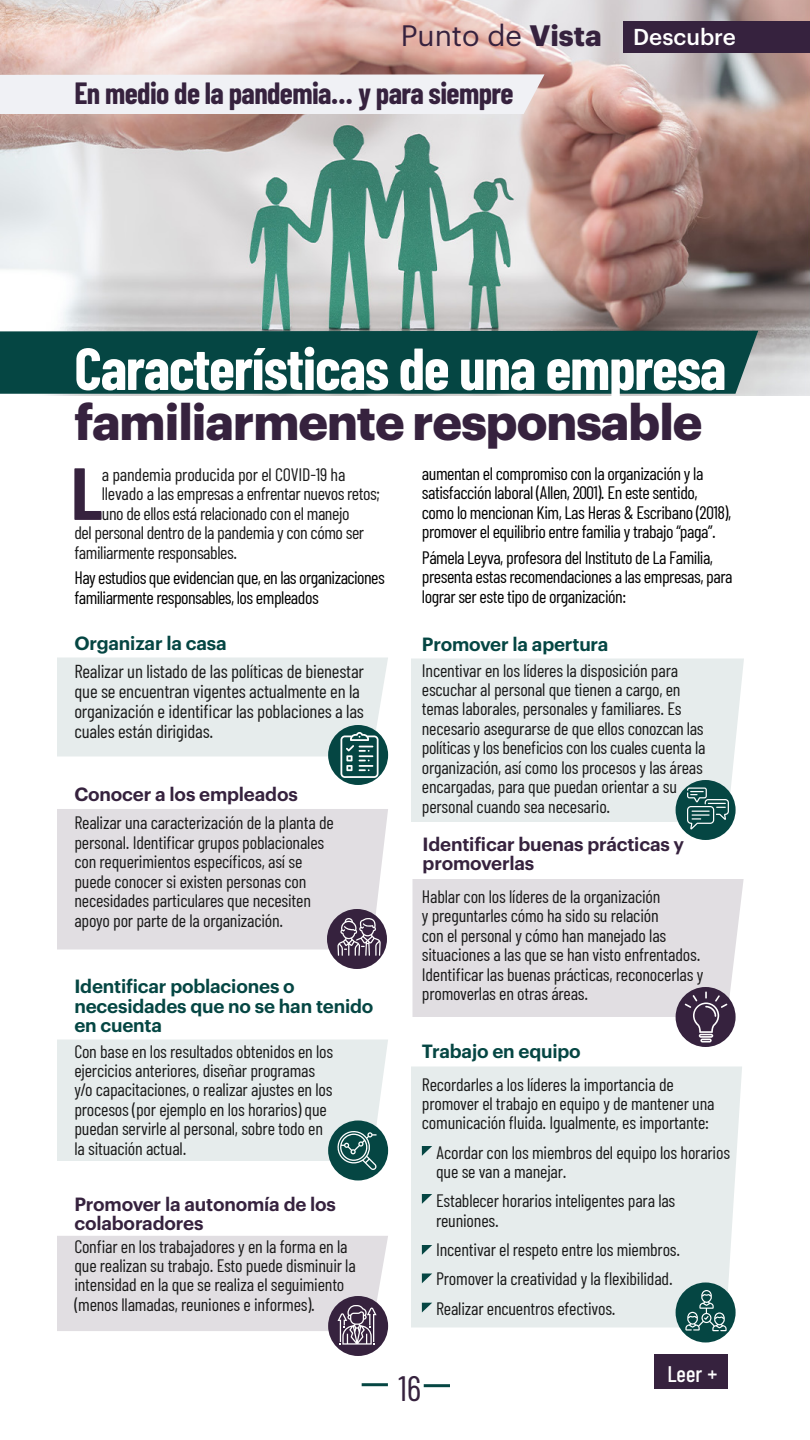
<style>
.page{position:relative;width:810px;height:1440px;background:#fff}
.page>*{position:absolute;margin:0;border:0;box-sizing:border-box;transform-origin:0 0}
.t1{font:700 73.72px "Barlow Condensed";color:#36223e}
.t2{font:700 59.25px "Barlow Condensed";letter-spacing:-.02em;color:#fff}
.t3{font:700 49.5px "Graphik";letter-spacing:-.02em;color:#36223e}
.t4{font:35.25px "Barlow Condensed";color:#36223e}
.t5{font:700 30px "Barlow Condensed";letter-spacing:-.02em;color:#36223e}
.t6{font:28.95px "Graphik";color:#36223e}
.t7{font:500 22.5px "Graphik";color:#fff}
.t8{font:500 22.5px "Barlow Condensed";color:#fff}
.t9{font:18.75px/20.2px "Barlow Condensed";letter-spacing:-.01em;color:#1a1a1a}
.t10{font:600 18.75px/19.5px "Graphik";letter-spacing:-.01em;color:#054643}
.t11{font:600 18.75px/19.5px "Graphik";letter-spacing:-.01em;color:#36223e}
.t12{font:18px/19.5px "Barlow Condensed";letter-spacing:-.01em;color:#1a1a1a}
.t13{font:18px/19.5px "Barlow Condensed";letter-spacing:-.025em;color:#000}
.s1{font-weight:700}
</style>
<div class="page">
<img style="left:1px;top:0;width:809px;height:396px">
<div style="left:411px;top:658px;width:333px;height:164px;background:#e6ecec"></div>
<div style="left:411px;top:1066px;width:331px;height:262px;background:#e6ecec"></div>
<div style="left:57px;top:809px;width:331px;height:141px;background:#e1dee2"></div>
<div style="left:0;top:331px;width:758px;height:63px;background:#054643"></div>
<div style="left:0;top:74px;width:544px;height:40px;background:#f0f1f5"></div>
<hr style="left:362px;top:1383px;width:26px;height:3px;background:#054643">
<hr style="left:424px;top:1384px;width:26px;height:3px;background:#054643">
<div style="left:624px;top:21px;width:186px;height:31px;background:#36223e"></div>
<div style="left:328px;top:725px;width:60px;height:60px;background:#054643;border-radius:50%"></div>
<div style="left:328px;top:1120px;width:60px;height:60px;background:#054643;border-radius:50%"></div>
<div style="left:676px;top:780px;width:60px;height:60px;background:#054643;border-radius:50%"></div>
<div style="left:676px;top:1282px;width:60px;height:60px;background:#054643;border-radius:50%"></div>
<div style="left:327px;top:909px;width:60px;height:60px;background:#36223e;border-radius:50%"></div>
<div style="left:328px;top:1296px;width:60px;height:60px;background:#36223e;border-radius:50%"></div>
<div style="left:676px;top:987px;width:60px;height:60px;background:#36223e;border-radius:50%"></div>
<svg style="left:422px;top:1146px;width:10px;height:10px"></svg>
<svg style="left:422px;top:1194px;width:10px;height:10px"></svg>
<svg style="left:422px;top:1245px;width:10px;height:10px"></svg>
<svg style="left:422px;top:1274px;width:10px;height:9px"></svg>
<svg style="left:422px;top:1303px;width:10px;height:9px"></svg>
<svg style="left:685px;top:1290px;width:42px;height:41px"></svg>
<svg style="left:412px;top:879px;width:332px;height:164px"></svg>
<svg style="left:337px;top:918px;width:44px;height:38px"></svg>
<svg style="left:57px;top:1236px;width:331px;height:109px"></svg>
<svg style="left:57px;top:657px;width:331px;height:121px"></svg>
<svg style="left:687px;top:787px;width:42px;height:43px"></svg>
<svg style="left:57px;top:1040px;width:331px;height:130px;background:#dce5e5"></svg>
<div style="left:654px;top:1354px;width:73px;height:35px;background:#36223e"></div>
<h3 class="t6" style="left:401px;top:14px;width:203px">Punto de <span class="s1">Vista</span></h3>
<h3 class="t5" style="left:74px;top:75px;width:441px">En medio de la pandemia… y para siempre</h3>
<p class="t7" style="left:633px;top:20px;width:104px">Descubre</p>
<h2 class="t2" style="left:74px;top:332px;width:653px">Características de una empresa</h2>
<h3 class="t3" style="left:74px;top:383px;width:630px">familiarmente responsable</h3>
<h1 class="t1" style="left:71px;top:448px;width:33px">L</h1>
<p class="t12" style="left:102px;top:464px;width:245px">a pandemia producida por el COVID-19 ha</p>
<p class="t13" style="left:422px;top:463px;width:311px">aumentan el compromiso con la organización y la satisfacción laboral (Allen, 2001). En este sentido, como lo mencionan Kim, Las Heras &amp; Escribano (2018), promover el equilibrio entre familia y trabajo “paga”.</p>
<p class="t13" style="left:422px;top:547px;width:312px">Pámela Leyva, profesora del Instituto de La Familia, presenta estas recomendaciones a las empresas, para lograr ser este tipo de organización:</p>
<p class="t12" style="left:102px;top:484px;width:280px">llevado a las empresas a enfrentar nuevos retos;</p>
<p class="t12" style="left:102px;top:503px;width:249px">uno de ellos está relacionado con el manejo</p>
<p class="t12" style="left:74px;top:523px;width:291px">del personal dentro de la pandemia y con cómo ser</p>
<p class="t12" style="left:74px;top:542px;width:164px">familiarmente responsables.</p>
<p class="t13" style="left:74px;top:568px;width:312px">Hay estudios que evidencian que, en las organizaciones familiarmente responsables, los empleados</p>
<p class="t10" style="left:74px;top:632px;width:154px">Organizar la casa</p>
<p class="t9" style="left:74px;top:660px;width:291px">Realizar un listado de las políticas de bienestar que se encuentran vigentes actualmente en la organización e identificar las poblaciones a las cuales están dirigidas.</p>
<p class="t11" style="left:74px;top:783px;width:225px">Conocer a los empleados</p>
<p class="t12" style="left:74px;top:813px;width:261px">Realizar una caracterización de la planta de personal. Identificar grupos poblacionales con requerimientos específicos, así se puede conocer si existen personas con necesidades particulares que necesiten apoyo por parte de la organización.</p>
<p class="t10" style="left:74px;top:975px;width:301px">Identificar poblaciones o necesidades que no se han tenido en cuenta</p>
<p class="t12" style="left:74px;top:1041px;width:260px">Con base en los resultados obtenidos en los ejercicios anteriores, diseñar programas y/o capacitaciones, o realizar ajustes en los procesos (por ejemplo en los horarios) que puedan servirle al personal, sobre todo en la situación actual.</p>
<p class="t11" style="left:74px;top:1193px;width:263px">Promover la autonomía de los colaboradores</p>
<p class="t12" style="left:74px;top:1236px;width:283px">Confiar en los trabajadores y en la forma en la que realizan su trabajo. Esto puede disminuir la intensidad en la que se realiza el seguimiento (menos llamadas, reuniones e informes).</p>
<p class="t10" style="left:422px;top:633px;width:188px">Promover la apertura</p>
<p class="t12" style="left:422px;top:660px;width:285px">Incentivar en los líderes la disposición para escuchar al personal que tienen a cargo, en temas laborales, personales y familiares. Es necesario asegurarse de que ellos conozcan las políticas y los beneficios con los cuales cuenta la organización, así como los procesos y las áreas encargadas, para que puedan orientar a su personal cuando sea necesario.</p>
<p class="t11" style="left:423px;top:833px;width:263px">Identificar buenas prácticas y promoverlas</p>
<p class="t12" style="left:422px;top:886px;width:283px">Hablar con los líderes de la organización<br>y preguntarles cómo ha sido su relación<br>con el personal y cómo han manejado las situaciones a las que se han visto enfrentados.<br>Identificar las buenas prácticas, reconocerlas y promoverlas en otras áreas.</p>
<p class="t10" style="left:422px;top:1039px;width:160px">Trabajo en equipo</p>
<p class="t12" style="left:422px;top:1074px;width:294px">Recordarles a los líderes la importancia de promover el trabajo en equipo y de mantener una comunicación fluida. Igualmente, es importante:</p>
<p class="t12" style="left:436px;top:1142px;width:295px">Acordar con los miembros del equipo los horarios que se van a manejar.</p>
<p class="t12" style="left:436px;top:1191px;width:241px">Establecer horarios inteligentes para las reuniones.</p>
<p class="t12" style="left:436px;top:1235px;width:246px;line-height:29.2px">Incentivar el respeto entre los miembros.<br>Promover la creatividad y la flexibilidad.<br>Realizar encuentros efectivos.</p>
<h3 class="t4" style="left:398px;top:1366px;width:25px">16</h3>
<p class="t8" style="left:668px;top:1360px;width:51px">Leer +</p>
</div>
